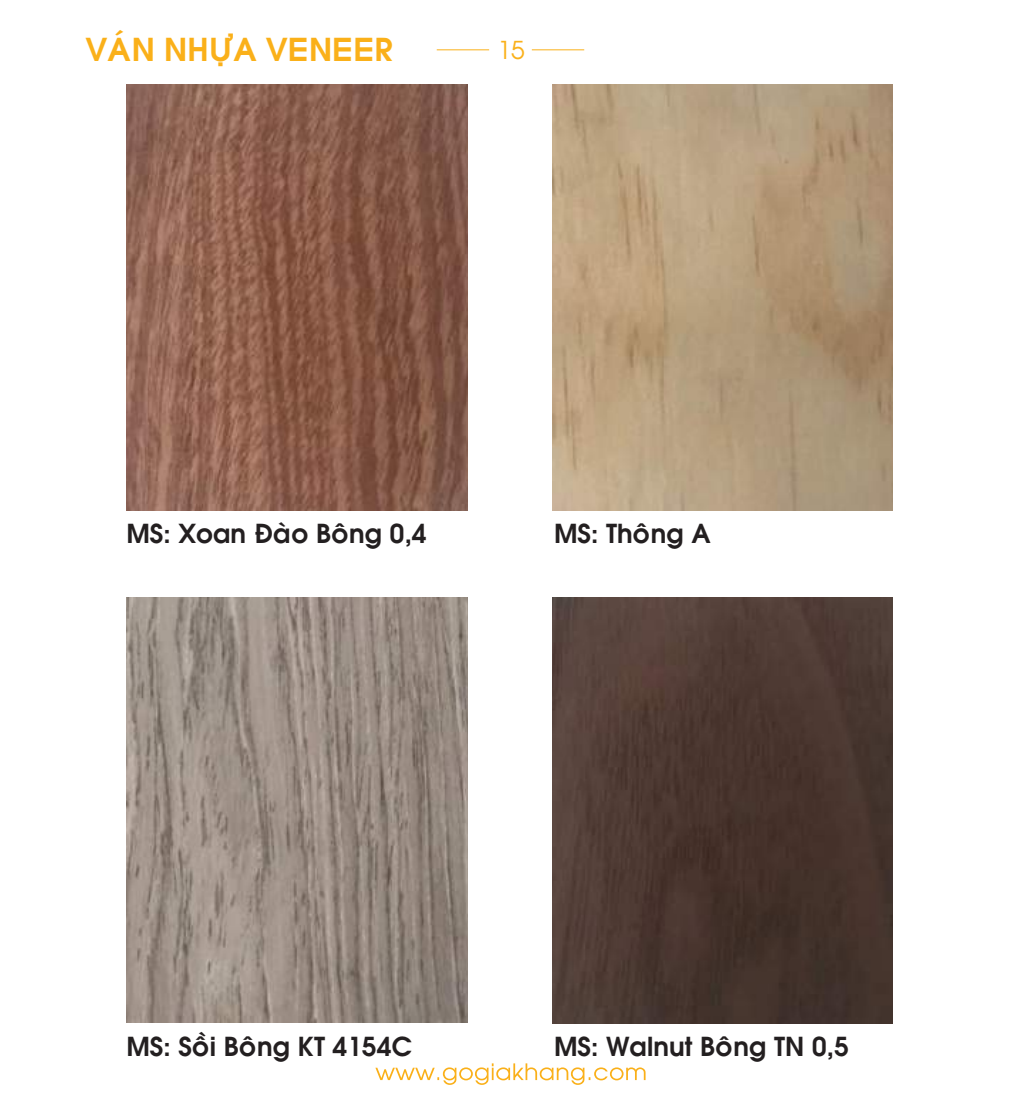
<style>
.page{position:relative;width:1021px;height:1106px;background:#fff}
.page>*{position:absolute;margin:0;border:0;box-sizing:border-box;transform-origin:0 0}
.t1{font:31.35px "HP Avo,Bold";color:#fab019}
.t2{font:25.95px "HP Avo,Bold";color:#231f20}
.t3{font:24.6px "HP Avo";color:#fab019}
</style>
<div class="page">
<hr style="left:437px;top:49px;width:52px;height:1px;background:#fab019">
<hr style="left:532px;top:49px;width:52px;height:1px;background:#fab019">
<svg style="left:375px;top:1063px;width:270px;height:21px"></svg>
<img style="left:127px;top:597px;width:340px;height:425px">
<img style="left:552px;top:597px;width:340px;height:426px">
<img style="left:552px;top:85px;width:340px;height:425px">
<img style="left:127px;top:85px;width:340px;height:425px">
<p class="t1" style="left:85px;top:22px;width:309px">VAÙN NHÖÏA VENEER</p>
<p class="t3" style="left:497px;top:30px;width:29px">15</p>
<p class="t2" style="left:126px;top:510px;width:302px">MS: Xoan Ñaøo Boâng 0,4</p>
<p class="t2" style="left:554px;top:510px;width:158px">MS: Thoâng A</p>
<p class="t2" style="left:126px;top:1023px;width:287px">MS: Soài Boâng KT 4154C</p>
<p class="t2" style="left:554px;top:1023px;width:296px">MS: Walnut Boâng TN 0,5</p>
</div>
